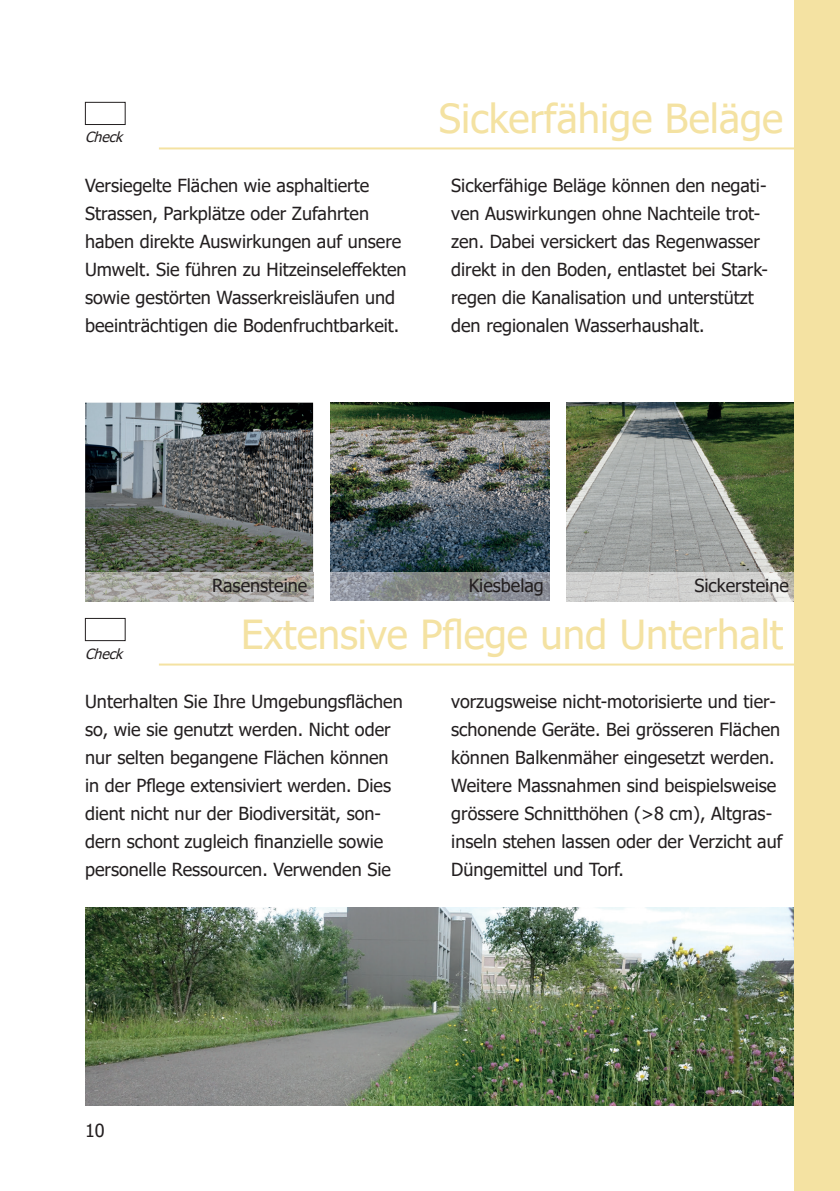
<style>
.page{position:relative;width:840px;height:1191px;background:#fff}
.page>*{position:absolute;margin:0;border:0;box-sizing:border-box;transform-origin:0 0}
.t1{font:40px "Tahoma";color:#f4e2a2}
.t2{font:18px/28px "Tahoma";color:#231f20}
.t3{font:italic 14px "Tahoma";color:#231f20}
</style>
<div class="page">
<img style="left:85px;top:907px;width:709px;height:199px">
<img style="left:330px;top:403px;width:219px;height:170px">
<img style="left:85px;top:403px;width:228px;height:170px">
<img style="left:566px;top:403px;width:228px;height:170px">
<svg style="left:313px;top:573px;width:481px;height:28px;background:#b4b5b7"></svg>
<img style="left:85px;top:573px;width:228px;height:28px">
<div style="left:794px;top:0;width:45px;height:1191px;background:#f4e2a2"></div>
<div style="left:85px;top:102px;width:40px;height:23px;border:1px solid #231f20"></div>
<div style="left:85px;top:618px;width:40px;height:23px;border:1px solid #231f20"></div>
<hr style="left:159px;top:147px;width:635px;height:2px;background:#f4e2a2">
<hr style="left:159px;top:663px;width:635px;height:2px;background:#f4e2a2">
<p class="t3" style="left:85px;top:128px;width:44px">Check</p>
<h1 class="t1" style="left:438px;top:91px;width:345px">Sickerfähige Beläge</h1>
<p class="t2" style="left:85px;top:172px;width:323px">Versiegelte Flächen wie asphaltierte Strassen, Parkplätze oder Zufahrten haben direkte Auswirkungen auf unsere Umwelt. Sie führen zu Hitzeinseleffekten sowie gestörten Wasserkreisläufen und beeinträchtigen die Bodenfruchtbarkeit.</p>
<p class="t2" style="left:451px;top:172px;width:318px">Sickerfähige Beläge können den negati&shy;ven Auswirkungen ohne Nachteile trot&shy;zen. Dabei versickert das Regenwasser direkt in den Boden, entlastet bei Stark&shy;regen die Kanalisation und unterstützt den regionalen Wasserhaushalt.</p>
<p class="t2" style="left:212px;top:573px;width:97px">Rasensteine</p>
<p class="t2" style="left:468px;top:573px;width:77px">Kiesbelag</p>
<p class="t2" style="left:694px;top:573px;width:96px">Sickersteine</p>
<h1 class="t1" style="left:241px;top:607px;width:543px">Extensive Pflege und Unterhalt</h1>
<p class="t2" style="left:85px;top:688px;width:319px">Unterhalten Sie Ihre Umgebungsflächen so, wie sie genutzt werden. Nicht oder nur selten begangene Flächen können in der Pflege extensiviert werden. Dies dient nicht nur der Biodiversität, son&shy;dern schont zugleich finanzielle sowie personelle Ressourcen. Verwenden Sie</p>
<p class="t2" style="left:451px;top:688px;width:332px">vorzugsweise nicht-motorisierte und tier&shy;schonende Geräte. Bei grösseren Flächen können Balkenmäher eingesetzt werden.<br>Weitere Massnahmen sind beispielsweise grössere Schnitthöhen (&gt;8 cm), Altgras&shy;inseln stehen lassen oder der Verzicht auf Düngemittel und Torf.</p>
<p class="t3" style="left:85px;top:644px;width:44px">Check</p>
<p class="t2" style="left:85px;top:1117px;width:21px">10</p>
</div>
